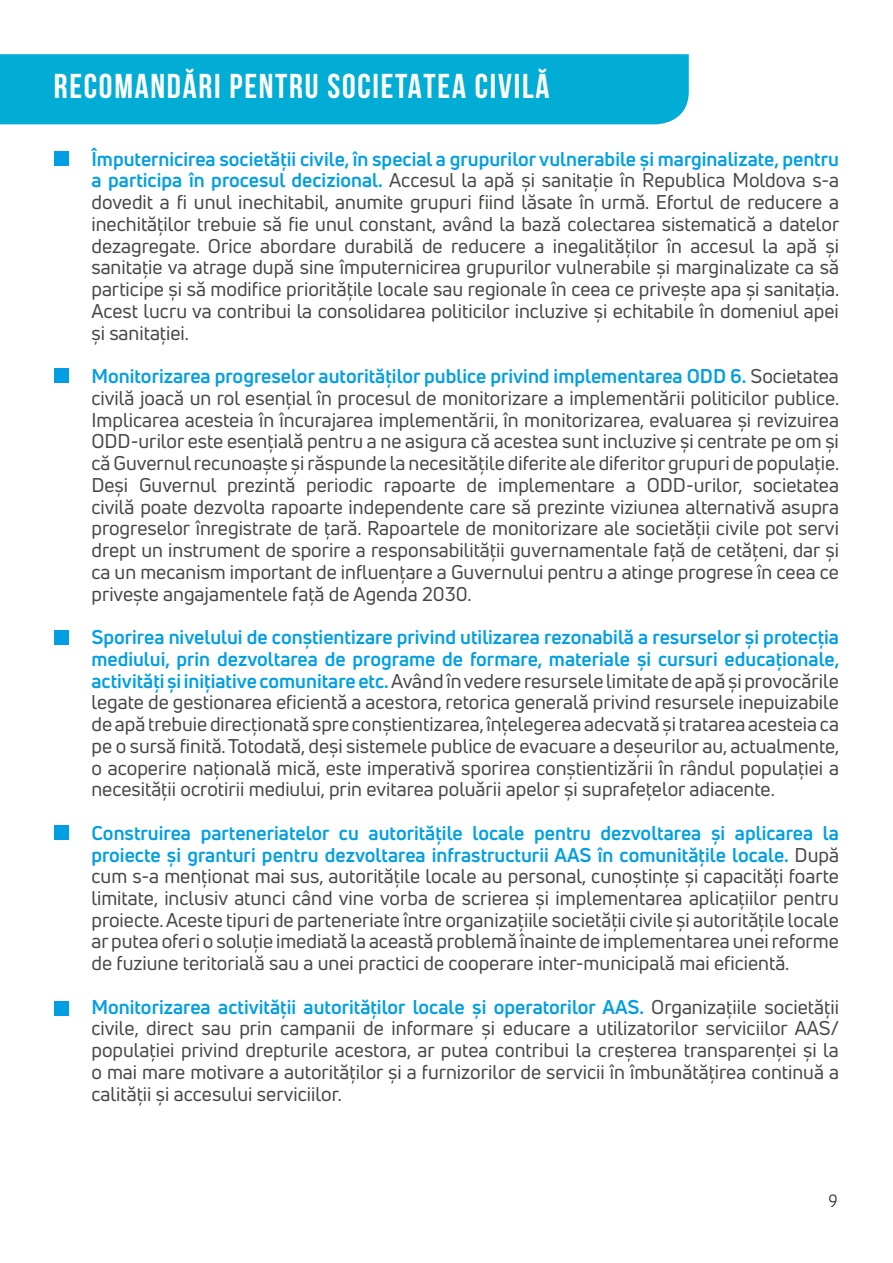
<style>
.page{position:relative;width:893px;height:1263px;background:#fff}
.page>*{position:absolute;margin:0;border:0;box-sizing:border-box;transform-origin:0 0}
.t1{font:700 34.5px "Bebas Neue";letter-spacing:.05em;color:#fff}
.t2{font:19.5px/21.8px "Uni Neue";color:#474746;text-align:justify}
.t3{font:300 18px "Kohinoor Devanagari";color:#241f21}
.s1{font-weight:700;color:#009fe3}
</style>
<div class="page">
<div style="left:0;top:54px;width:689px;height:70px;background:#02add5"></div>
<div style="left:54px;top:151px;width:15px;height:15px;background:#009fe3"></div>
<div style="left:54px;top:368px;width:15px;height:15px;background:#009fe3"></div>
<div style="left:54px;top:630px;width:15px;height:15px;background:#009fe3"></div>
<div style="left:54px;top:825px;width:15px;height:15px;background:#009fe3"></div>
<div style="left:54px;top:1001px;width:15px;height:15px;background:#009fe3"></div>
<h1 class="t1" style="left:54px;top:67px;width:497px">RECOMANDĂRI PENTRU SOCIETATEA CIVILĂ</h1>
<p class="t2" style="left:91px;top:148px;width:749px"><span class="s1">Împuternicirea societății civile, în special a grupurilor vulnerabile și marginalizate, pentru a participa în procesul decizional.</span> Accesul la apă și sanitație în Republica Moldova s-a dovedit a fi unul inechitabil, anumite grupuri fiind lăsate în urmă. Efortul de reducere a inechităților trebuie să fie unul constant, având la bază colectarea sistematică a datelor dezagregate. Orice abordare durabilă de reducere a inegalităților în accesul la apă și sanitație va atrage după sine împuternicirea grupurilor vulnerabile și marginalizate ca să participe și să modifice prioritățile locale sau regionale în ceea ce privește apa și sanitația.<br>Acest lucru va contribui la consolidarea politicilor incluzive și echitabile în domeniul apei și sanitației.</p>
<p class="t2" style="left:91px;top:365px;width:749px"><span class="s1">Monitorizarea progreselor autorităților publice privind implementarea ODD 6.</span> Societatea civilă joacă un rol esențial în procesul de monitorizare a implementării politicilor publice.<br>Implicarea acesteia în încurajarea implementării, în monitorizarea, evaluarea și revizuirea ODD-urilor este esențială pentru a ne asigura că acestea sunt incluzive și centrate pe om și că Guvernul recunoaște și răspunde la necesitățile diferite ale diferitor grupuri de populație.<br>Deși Guvernul prezintă periodic rapoarte de implementare a ODD-urilor, societatea civilă poate dezvolta rapoarte independente care să prezinte viziunea alternativă asupra progreselor înregistrate de țară. Rapoartele de monitorizare ale societății civile pot servi drept un instrument de sporire a responsabilității guvernamentale față de cetățeni, dar și ca un mecanism important de influențare a Guvernului pentru a atinge progrese în ceea ce privește angajamentele față de Agenda 2030.</p>
<p class="t2" style="left:91px;top:626px;width:750px"><span class="s1">Sporirea nivelului de conștientizare privind utilizarea rezonabilă a resurselor și protecția mediului, prin dezvoltarea de programe de formare, materiale și cursuri educaționale, activități și inițiative comunitare etc.</span> Având în vedere resursele limitate de apă și provocările legate de gestionarea eficientă a acestora, retorica generală privind resursele inepuizabile de apă trebuie direcționată spre conștientizarea, înțelegerea adecvată și tratarea acesteia ca pe o sursă finită. Totodată, deși sistemele publice de evacuare a deșeurilor au, actualmente, o acoperire națională mică, este imperativă sporirea conștientizării în rândul populației a necesității ocrotirii mediului, prin evitarea poluării apelor și suprafețelor adiacente.</p>
<p class="t2" style="left:91px;top:822px;width:749px"><span class="s1">Construirea parteneriatelor cu autoritățile locale pentru dezvoltarea și aplicarea la proiecte și granturi pentru dezvoltarea infrastructurii AAS în comunitățile locale.</span> După cum s-a menționat mai sus, autoritățile locale au personal, cunoștințe și capacități foarte limitate, inclusiv atunci când vine vorba de scrierea și implementarea aplicațiilor pentru proiecte. Aceste tipuri de parteneriate între organizațiile societății civile și autoritățile locale ar putea oferi o soluție imediată la această problemă înainte de implementarea unei reforme de fuziune teritorială sau a unei practici de cooperare inter-municipală mai eficientă.</p>
<p class="t2" style="left:91px;top:996px;width:749px"><span class="s1">Monitorizarea activității autorităților locale și operatorilor AAS.</span> Organizațiile societății civile, direct sau prin campanii de informare și educare a utilizatorilor serviciilor AAS/ populației privind drepturile acestora, ar putea contribui la creșterea transparenței și la o mai mare motivare a autorităților și a furnizorilor de servicii în îmbunătățirea continuă a calității și accesului serviciilor.</p>
<p class="t3" style="left:828px;top:1190px;width:11px">9</p>
</div>
